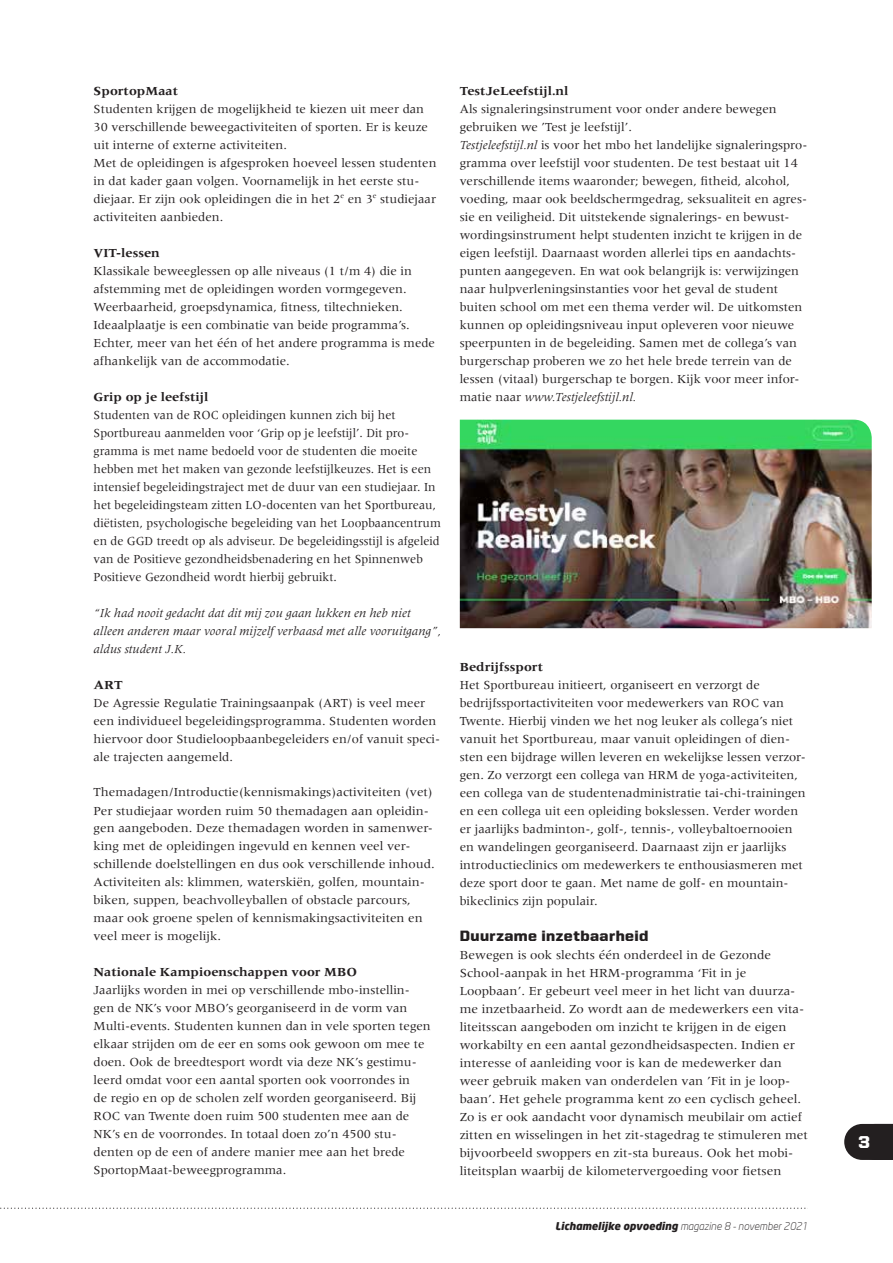
<style>
.page{position:relative;width:893px;height:1263px;background:#fff}
.page>*{position:absolute;margin:0;border:0;box-sizing:border-box;transform-origin:0 0}
.t1{font:900 17.25px "United Sans Reg";color:#fff}
.t2{font:900 15px "United Sans Reg";letter-spacing:.03em;color:#231f20}
.t3{font:12.75px/18px "Meridien LT Std";color:#231f20}
.t4{font:12.75px/18px "Meridien LT Std";color:#231f20;scale:1.04 1}
.t5{font:12.75px/18px "Meridien LT Std";color:#231f20;scale:.96 1}
.t6{font:italic 12.75px/18px "Meridien LT Std";color:#231f20}
.t7{font:700 12.75px "Meridien LT Std";color:#231f20}
.t8{font:italic 300 10.5px "Neo Sans";color:#231f20}
.s1{font-style:italic}
.s2{font-weight:900}
</style>
<div class="page">
<img style="left:460px;top:420px;width:412px;height:208px">
<svg style="left:844px;top:1124px;width:49px;height:36px;background:#353132"></svg>
<svg style="left:0;top:1207px;width:808px;height:2px"></svg>
<p class="t7" style="left:94px;top:83px;width:86px">SportopMaat</p>
<p class="t3" style="left:94px;top:99px;width:344px">Studenten krijgen de mogelijkheid te kiezen uit meer dan 30 verschillende beweegactiviteiten of sporten. Er is keuze uit interne of externe activiteiten.<br>Met de opleidingen is afgesproken hoeveel lessen studenten in dat kader gaan volgen. Voornamelijk in het eerste stu&shy;diejaar. Er zijn ook opleidingen die in het 2<sup>e</sup> en 3<sup>e</sup> studiejaar activiteiten aanbieden.</p>
<p class="t7" style="left:94px;top:245px;width:68px">VIT-lessen</p>
<p class="t3" style="left:94px;top:261px;width:343px">Klassikale beweeglessen op alle niveaus (1 t/m 4) die in afstemming met de opleidingen worden vormgegeven.<br>Weerbaarheid, groepsdynamica, fitness, tiltechnieken.<br>Ideaalplaatje is een combinatie van beide programma’s.<br>Echter, meer van het één of het andere programma is mede afhankelijk van de accommodatie.</p>
<p class="t7" style="left:94px;top:389px;width:116px">Grip op je leefstijl</p>
<p class="t5" style="left:94px;top:405px;width:363px">Studenten van de ROC opleidingen kunnen zich bij het Sportbureau aanmelden voor ‘Grip op je leefstijl’. Dit pro&shy;gramma is met name bedoeld voor de studenten die moeite hebben met het maken van gezonde leefstijlkeuzes. Het is een intensief begeleidingstraject met de duur van een studiejaar. In het begeleidingsteam zitten LO-docenten van het Sportbureau, diëtisten, psychologische begeleiding van het Loopbaancentrum en de GGD treedt op als adviseur. De begeleidingsstijl is afgeleid van de Positieve gezondheidsbenadering en het Spinnenweb Positieve Gezondheid wordt hierbij gebruikt.</p>
<p class="t6" style="left:94px;top:604px;width:349px">“Ik had nooit gedacht dat dit mij zou gaan lukken en heb niet alleen anderen maar vooral mijzelf verbaasd met alle vooruitgang”, aldus student J.K.</p>
<p class="t7" style="left:94px;top:677px;width:31px">ART</p>
<p class="t3" style="left:94px;top:693px;width:348px">De Agressie Regulatie Trainingsaanpak (ART) is veel meer een individueel begeleidingsprogramma. Studenten worden hiervoor door Studieloopbaanbegeleiders en/of vanuit speci&shy;ale trajecten aangemeld.</p>
<p class="t3" style="left:94px;top:783px;width:343px">Themadagen/Introductie(kennismakings)activiteiten (vet)<br>Per studiejaar worden ruim 50 themadagen aan opleidin&shy;gen aangeboden. Deze themadagen worden in samenwer&shy;king met de opleidingen ingevuld en kennen veel ver&shy;schillende doelstellingen en dus ook verschillende inhoud.<br>Activiteiten als: klimmen, waterskiën, golfen, mountain&shy;biken, suppen, beachvolleyballen of obstacle parcours, maar ook groene spelen of kennismakingsactiviteiten en veel meer is mogelijk.</p>
<p class="t7" style="left:94px;top:964px;width:265px">Nationale Kampioenschappen voor MBO</p>
<p class="t3" style="left:94px;top:981px;width:339px">Jaarlijks worden in mei op verschillende mbo-instellin&shy;gen de NK’s voor MBO’s georganiseerd in de vorm van Multi-events. Studenten kunnen dan in vele sporten tegen elkaar strijden om de eer en soms ook gewoon om mee te doen. Ook de breedtesport wordt via deze NK’s gestimu&shy;leerd omdat voor een aantal sporten ook voorrondes in<br>de regio en op de scholen zelf worden georganiseerd. Bij ROC van Twente doen ruim 500 studenten mee aan de NK’s en de voorrondes. In totaal doen zo’n 4500 stu&shy;denten op de een of andere manier mee aan het brede SportopMaat-beweegprogramma.</p>
<p class="t7" style="left:460px;top:83px;width:110px">TestJeLeefstijl.nl</p>
<p class="t3" style="left:460px;top:99px;width:349px">Als signaleringsinstrument voor onder andere bewegen gebruiken we ’Test je leefstijl’.<br><span class="s1">Testjeleefstijl.nl</span> is voor het mbo het landelijke signaleringspro&shy;gramma over leefstijl voor studenten. De test bestaat uit 14 verschillende items waaronder; bewegen, fitheid, alcohol, voeding, maar ook beeldschermgedrag, seksualiteit en agres&shy;sie en veiligheid. Dit uitstekende signalerings- en bewust&shy;wordingsinstrument helpt studenten inzicht te krijgen in de eigen leefstijl. Daarnaast worden allerlei tips en aandachts&shy;punten aangegeven. En wat ook belangrijk is: verwijzingen naar hulpverleningsinstanties voor het geval de student buiten school om met een thema verder wil. De uitkomsten kunnen op opleidingsniveau input opleveren voor nieuwe speerpunten in de begeleiding. Samen met de collega’s van burgerschap proberen we zo het hele brede terrein van de lessen (vitaal) burgerschap te borgen. Kijk voor meer infor&shy;matie naar <span class="s1">www.Testjeleefstijl.nl.</span></p>
<p class="t7" style="left:460px;top:659px;width:85px">Bedrijfssport</p>
<p class="t3" style="left:460px;top:675px;width:348px">Het Sportbureau initieert, organiseert en verzorgt de bedrijfssportactiviteiten voor medewerkers van ROC van Twente. Hierbij vinden we het nog leuker als collega’s niet vanuit het Sportbureau, maar vanuit opleidingen of dien&shy;sten een bijdrage willen leveren en wekelijkse lessen verzor&shy;gen. Zo verzorgt een collega van HRM de yoga-activiteiten, een collega van de studentenadministratie tai-chi-trainingen en een collega uit een opleiding bokslessen. Verder worden er jaarlijks badminton-, golf-, tennis-, volleybaltoernooien en wandelingen georganiseerd. Daarnaast zijn er jaarlijks introductieclinics om medewerkers te enthousiasmeren met deze sport door te gaan. Met name de golf- en mountain&shy;bikeclinics zijn populair.</p>
<p class="t2" style="left:460px;top:927px;width:190px">Duurzame inzetbaarheid</p>
<p class="t4" style="left:460px;top:945px;width:336px">Bewegen is ook slechts één onderdeel in de Gezonde School-aanpak in het HRM-programma ‘Fit in je Loopbaan’. Er gebeurt veel meer in het licht van duurza&shy;me inzetbaarheid. Zo wordt aan de medewerkers een vita&shy;liteitsscan aangeboden om inzicht te krijgen in de eigen workabilty en een aantal gezondheidsaspecten. Indien er interesse of aanleiding voor is kan de medewerker dan weer gebruik maken van onderdelen van ’Fit in je loop&shy;baan’. Het gehele programma kent zo een cyclisch geheel.<br>Zo is er ook aandacht voor dynamisch meubilair om actief zitten en wisselingen in het zit-stagedrag te stimuleren met bijvoorbeeld swoppers en zit-sta bureaus. Ook het mobi&shy;liteitsplan waarbij de kilometervergoeding voor fietsen</p>
<p class="t8" style="left:555px;top:1220px;width:254px"><span class="s2">Lichamelijke opvoeding</span> magazine 8 - november 2021</p>
<h1 class="t1" style="left:858px;top:1133px;width:13px">3</h1>
</div>
